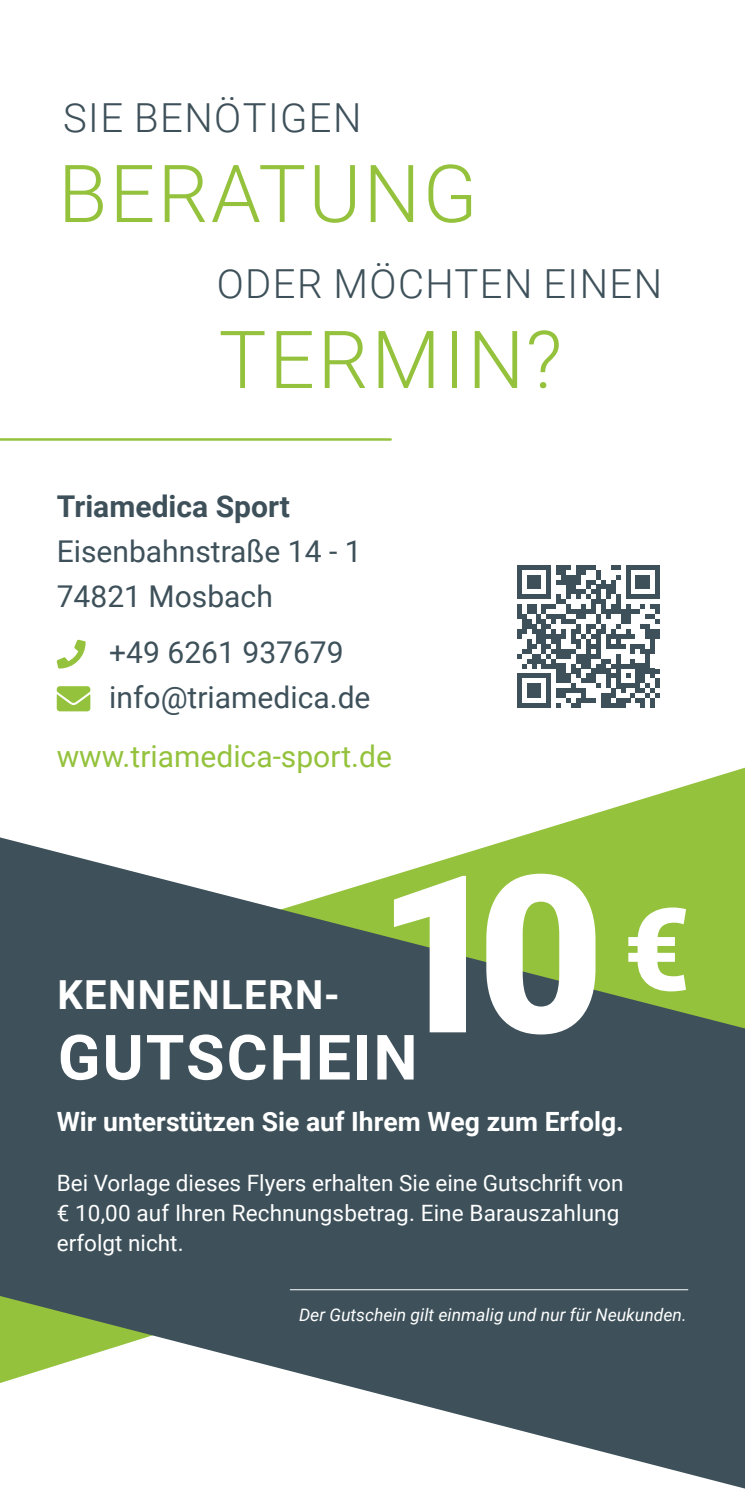
<style>
.page{position:relative;width:745px;height:1489px;background:#fff}
.page>*{position:absolute;margin:0;border:0;box-sizing:border-box;transform-origin:0 0}
.t1{font:900 220px "Roboto";color:#fff}
.t2{font:300 80px "Roboto";letter-spacing:.03em;color:#94c23d}
.t3{font:700 62.5px "Roboto";letter-spacing:.035em;color:#fff}
.t4{font:300 40px "Roboto";letter-spacing:.035em;color:#3e515a}
.t5{font:700 40px "Roboto";letter-spacing:.035em;color:#fff}
.t6{font:30px/45px "Roboto";color:#3e515a}
.t7{font:30px "Roboto";color:#94c23d}
.t8{font:700 30px "Roboto";color:#3e515a}
.t9{font:700 26.5px "Roboto";color:#fff}
.t10{font:22.5px/30px "Roboto";color:#fff}
.t11{font:italic 17.5px "Roboto";color:#fff}
</style>
<div class="page">
<svg style="left:518px;top:768px;width:226px;height:69px"></svg>
<svg style="left:0;top:837px;width:744px;height:651px;fill:#3e515a"></svg>
<hr style="left:290px;top:1289px;width:397px;height:1px;background:#fff">
<svg style="left:517px;top:565px;width:142px;height:143px"></svg>
<svg style="left:57px;top:639px;width:28px;height:29px"></svg>
<svg style="left:57px;top:686px;width:33px;height:25px"></svg>
<hr style="left:0;top:438px;width:390px;height:2px;background:#94c23d">
<h3 class="t4" style="left:63px;top:90px;width:300px">SIE BENÖTIGEN</h3>
<h2 class="t2" style="left:58px;top:137px;width:420px">BERATUNG</h2>
<h3 class="t4" style="left:217px;top:256px;width:446px">ODER MÖCHTEN EINEN</h3>
<h2 class="t2" style="left:218px;top:303px;width:345px">TERMIN?</h2>
<h3 class="t8" style="left:57px;top:485px;width:234px">Triamedica Sport</h3>
<h3 class="t6" style="left:57px;top:527px;width:306px">Eisenbahnstraße 14 - 1<br>74821 Mosbach</h3>
<h3 class="t6" style="left:109px;top:629px;width:262px">+49 6261 937679 info@triamedica.de</h3>
<h3 class="t7" style="left:57px;top:735px;width:336px">www.triamedica-sport.de</h3>
<h1 class="t1" style="left:376px;top:799px;width:315px">10<sup>€</sup></h1>
<h3 class="t5" style="left:57px;top:966px;width:283px">KENNENLERN-</h3>
<h3 class="t3" style="left:58px;top:1013px;width:361px">GUTSCHEIN</h3>
<p class="t9" style="left:57px;top:1103px;width:568px">Wir unterstützen Sie auf Ihrem Weg zum Erfolg.</p>
<p class="t10" style="left:57px;top:1167px;width:568px">Bei Vorlage dieses Flyers erhalten Sie eine Gutschrift von € 10,00 auf Ihren Rechnungsbetrag. Eine Barauszahlung erfolgt nicht.</p>
<p class="t11" style="left:299px;top:1302px;width:389px">Der Gutschein gilt einmalig und nur für Neukunden.</p>
</div>
